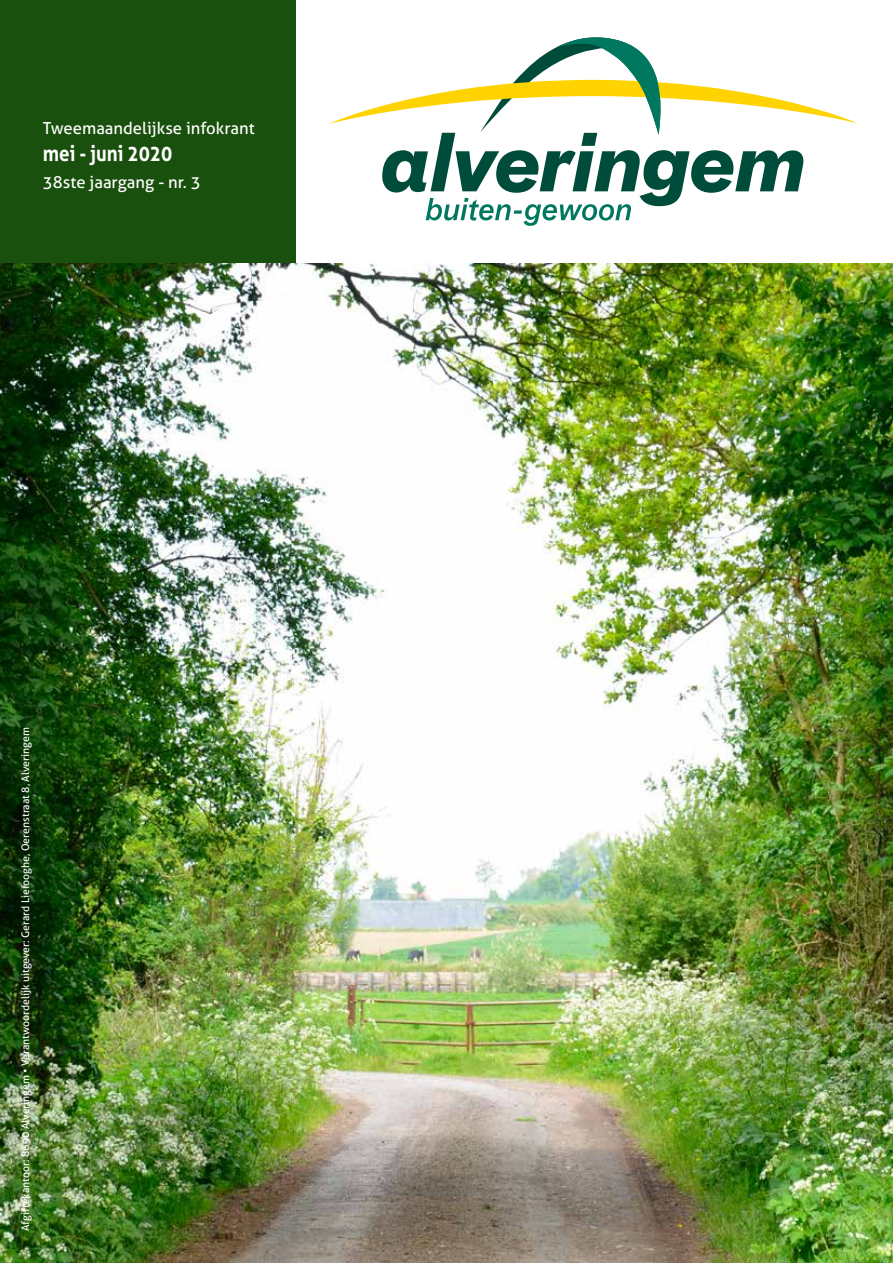
<style>
.page{position:relative;width:893px;height:1263px;background:#fff}
.page>*{position:absolute;margin:0;border:0;box-sizing:border-box;transform-origin:0 0}
.t1{font:700 21.6px "Aller";color:#fff;scale:.86 1}
.t2{font:700 18px "Aller";color:#fff}
.t3{font:16.65px "Aller";color:#fff}
.t4{font:10.5px "Aller";color:#fff}
</style>
<div class="page">
<svg style="left:329px;top:37px;width:529px;height:189px"></svg>
<div style="left:0;top:0;width:296px;height:264px;background:#1a500d"></div>
<img style="left:0;top:264px;width:893px;height:999px">
<h3 class="t3" style="left:43px;top:118px;width:213px">Tweemaandelijkse infokrant</h3>
<h1 class="t1" style="left:43px;top:140px;width:152px">mei - juni 2020</h1>
<h3 class="t3" style="left:43px;top:172px;width:159px">38ste jaargang - nr. 3</h3>
<p class="t4" style="left:19px;top:1231px;width:505px;rotate:-90deg">Afgiftekantoor: 8690 Alveringem • Verantwoordelijk uitgever: Gerard Liefooghe, Oerenstraat 8, Alveringem</p>
<h2 class="t2" style="left:22px;top:1200px;width:12px">1</h2>
</div>
